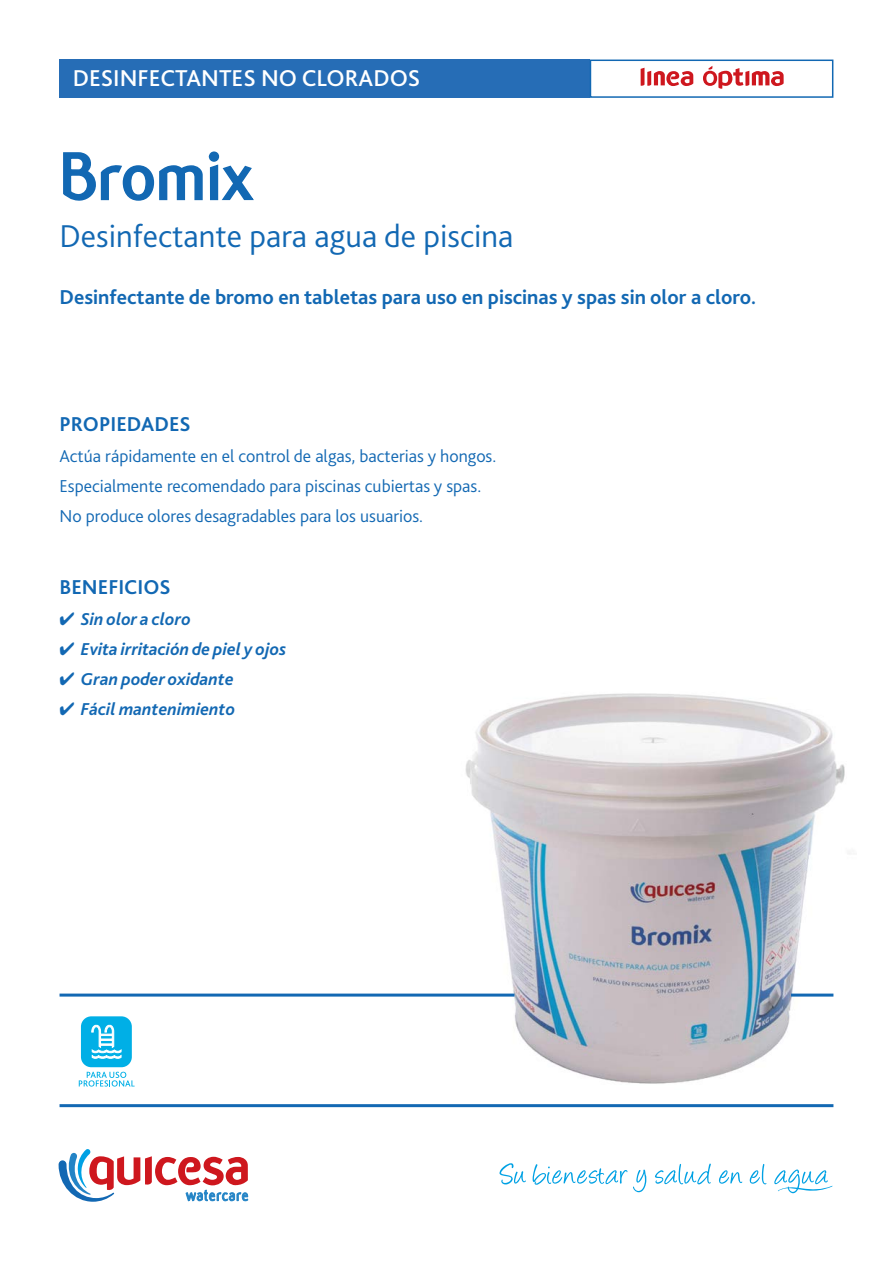
<style>
.page{position:relative;width:893px;height:1263px;background:#fff}
.page>*{position:absolute;margin:0;border:0;box-sizing:border-box;transform-origin:0 0}
.t1{font:700 72px "Flux";color:#1268b3}
.t2{font:300 33px "Bliss 2";color:#1268b3}
.t3{font:500 24px "Bliss 2";color:#fff}
.t4{font:700 21px "Bliss 2";color:#1268b3}
.t5{font:300 18px/30.3px "Bliss 2";color:#1268b3}
.t6{font:italic 700 18px "Bliss 2";color:#1268b3}
</style>
<div class="page">
<svg style="left:63px;top:151px;width:191px;height:50px"></svg>
<hr style="left:60px;top:1104px;width:773px;height:3px;background:#1268b3">
<svg style="left:79px;top:1072px;width:56px;height:14px"></svg>
<div style="left:81px;top:1016px;width:51px;height:51px;background:#00afe6;border-radius:10px"></div>
<svg style="left:91px;top:1024px;width:31px;height:35px"></svg>
<img style="left:455px;top:693px;width:395px;height:391px">
<div style="left:59px;top:60px;width:531px;height:38px;background:#266db6"></div>
<svg style="left:59px;top:1149px;width:190px;height:53px"></svg>
<svg style="left:500px;top:1163px;width:26px;height:21px"></svg>
<svg style="left:533px;top:1164px;width:94px;height:21px"></svg>
<svg style="left:633px;top:1169px;width:13px;height:23px"></svg>
<svg style="left:655px;top:1163px;width:56px;height:21px"></svg>
<svg style="left:719px;top:1170px;width:23px;height:14px"></svg>
<svg style="left:750px;top:1164px;width:16px;height:20px"></svg>
<svg style="left:774px;top:1169px;width:59px;height:24px"></svg>
<div style="left:590px;top:60px;width:243px;height:38px;background:#fff;border:2px solid #1268b3"></div>
<svg style="left:641px;top:68px;width:52px;height:18px"></svg>
<svg style="left:703px;top:66px;width:81px;height:23px"></svg>
<hr style="left:60px;top:993px;width:454px;height:3px;background:#1268b3">
<hr style="left:791px;top:993px;width:42px;height:3px;background:#1268b3">
<h3 class="t3" style="left:73px;top:64px;width:349px">DESINFECTANTES NO CLORADOS</h3>
<h1 class="t1" style="left:60px;top:136px;width:196px">Bromix</h1>
<h2 class="t2" style="left:60px;top:215px;width:455px">Desinfectante para agua de piscina</h2>
<p class="t4" style="left:60px;top:284px;width:698px">Desinfectante de bromo en tabletas para uso en piscinas y spas sin olor a cloro.</p>
<p class="t4" style="left:60px;top:411px;width:133px">PROPIEDADES</p>
<p class="t5" style="left:60px;top:440px;width:438px">Actúa rápidamente en el control de algas, bacterias y hongos.<br>Especialmente recomendado para piscinas cubiertas y spas.<br>No produce olores desagradables para los usuarios.</p>
<p class="t4" style="left:60px;top:574px;width:113px">BENEFICIOS</p>
<p class="t6" style="left:60px;top:607px;width:133px">✔ Sin olor a cloro</p>
<p class="t6" style="left:60px;top:638px;width:228px">✔ Evita irritación de piel y ojos</p>
<p class="t6" style="left:60px;top:668px;width:176px">✔ Gran poder oxidante</p>
<p class="t6" style="left:60px;top:698px;width:177px">✔ Fácil mantenimiento</p>
</div>
